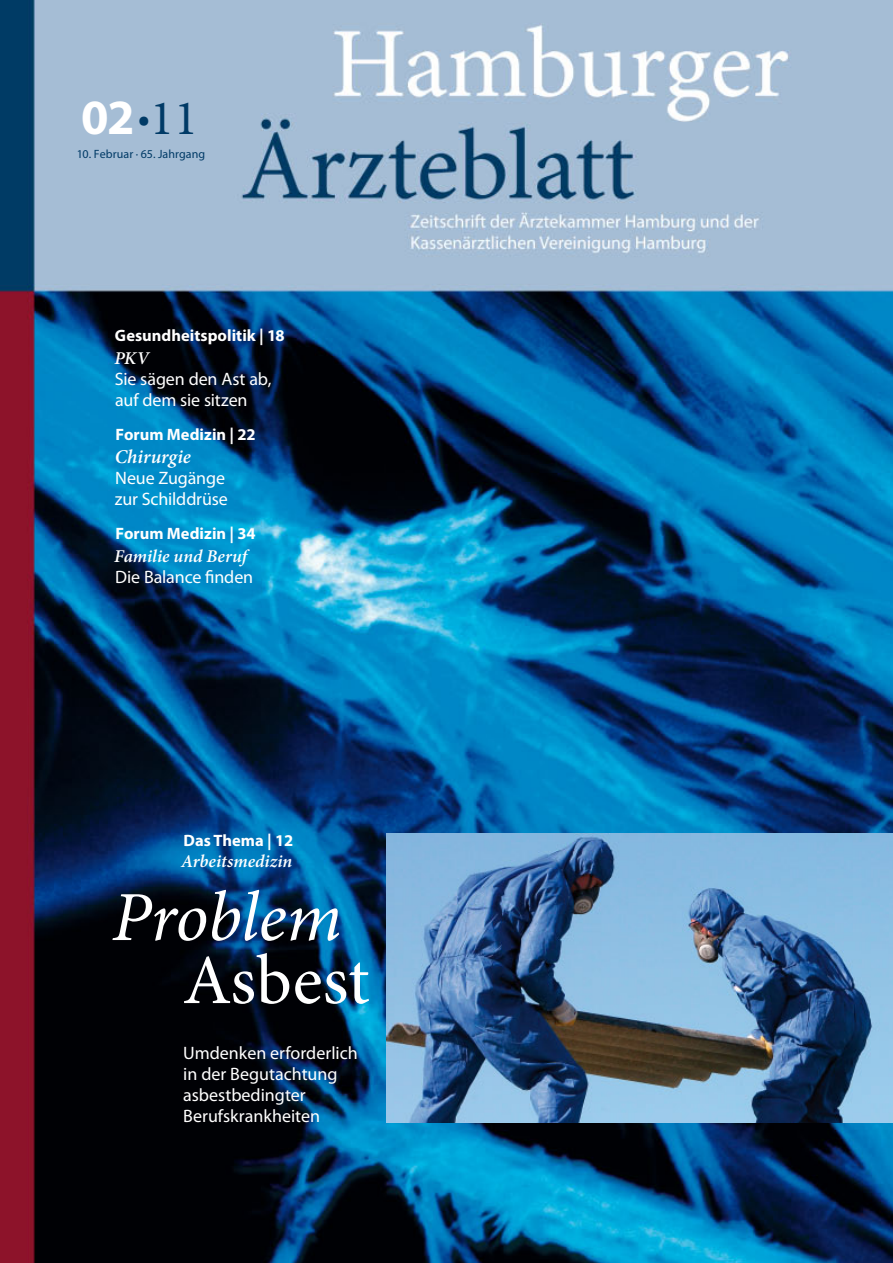
<style>
.page{position:relative;width:893px;height:1263px;background:#fff}
.page>*{position:absolute;margin:0;border:0;box-sizing:border-box;transform-origin:0 0}
.t1{font:italic 70.5px "Minion Pro";letter-spacing:-.005em;color:#fff}
.t2{font:70.5px "Minion Pro";color:#fff}
.t3{font:700 49.5px "Myriad Pro";color:#fff}
.t4{font:italic 600 19.5px "Minion Pro";color:#fff}
.t5{font:18px/21px "Myriad Pro";color:#fff}
.t6{font:italic 600 18px "Minion Pro";color:#fff}
.t7{font:700 16.5px "Myriad Pro";color:#fff}
.t8{font:12px "Myriad Pro";letter-spacing:.005em;color:#003a66}
.s1{color:#003a66}
.s2{font-family:"Minion Pro";font-weight:400;color:#003a66}
</style>
<div class="page">
<img style="left:0;top:0;width:893px;height:1263px">
<img style="left:387px;top:833px;width:506px;height:290px">
<h2 class="t3" style="left:81px;top:85px;width:118px">02<span class="s1">·</span><span class="s2">11</span></h2>
<p class="t8" style="left:77px;top:146px;width:130px">10. Februar · 65. Jahrgang</p>
<p class="t7" style="left:115px;top:325px;width:171px">Gesundheitspolitik | 18</p>
<p class="t6" style="left:114px;top:346px;width:36px">PKV</p>
<p class="t5" style="left:115px;top:368px;width:158px">Sie sägen den Ast ab, auf dem sie sitzen</p>
<p class="t7" style="left:115px;top:423px;width:142px">Forum Medizin | 22</p>
<p class="t4" style="left:115px;top:443px;width:78px">Chirurgie</p>
<p class="t5" style="left:115px;top:467px;width:115px">Neue Zugänge zur Schilddrüse</p>
<p class="t7" style="left:115px;top:522px;width:142px">Forum Medizin | 34</p>
<p class="t6" style="left:114px;top:543px;width:134px">Familie und Beruf</p>
<p class="t5" style="left:115px;top:566px;width:139px">Die Balance finden</p>
<p class="t7" style="left:184px;top:829px;width:111px">Das Thema | 12</p>
<p class="t6" style="left:181px;top:848px;width:113px">Arbeitsmedizin</p>
<h1 class="t1" style="left:112px;top:869px;width:232px">Problem</h1>
<h1 class="t2" style="left:183px;top:933px;width:188px">Asbest</h1>
<p class="t5" style="left:183px;top:1042px;width:176px">Umdenken erforderlich in der Begutachtung asbestbedingter<br>Berufskrankheiten</p>
</div>
